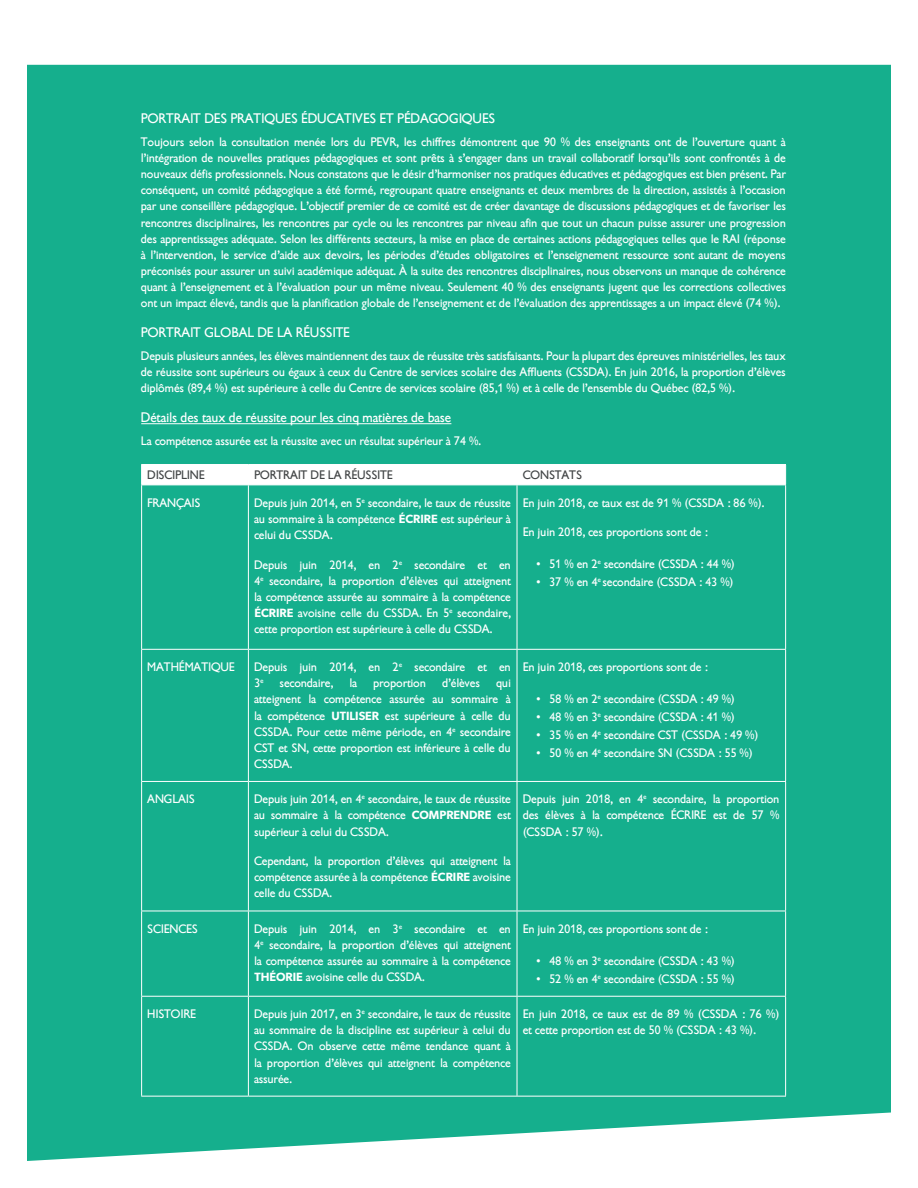
<style>
.page{position:relative;width:918px;height:1188px;background:#fff}
.page>*{position:absolute;margin:0;border:0;box-sizing:border-box;transform-origin:0 0}
.t1{font:13.5px "Gibson";color:#fff}
.t2{font:12px/16.2px "Gibson";color:#fff;text-align:justify}
.t3{font:12px "Gibson";color:#424546}
.s1{font-weight:600}
</style>
<div class="page">
<div style="left:27px;top:65px;width:864px;height:1096px;background:#15af8d"></div>
<hr style="left:141px;top:423px;width:310px;height:1px;background:#fff">
<svg style="left:141px;top:464px;width:645px;height:21px"></svg>
<hr style="left:141px;top:485px;width:107px;height:1px;background:#fff">
<hr style="left:141px;top:485px;width:1px;height:164px;background:#fff">
<hr style="left:248px;top:485px;width:269px;height:1px;background:#fff">
<hr style="left:248px;top:485px;width:1px;height:164px;background:#fff">
<hr style="left:517px;top:485px;width:269px;height:1px;background:#fff">
<hr style="left:517px;top:485px;width:1px;height:164px;background:#fff">
<hr style="left:785px;top:485px;width:1px;height:164px;background:#fff">
<hr style="left:141px;top:649px;width:107px;height:1px;background:#fff">
<hr style="left:141px;top:650px;width:1px;height:131px;background:#fff">
<hr style="left:248px;top:649px;width:269px;height:1px;background:#fff">
<hr style="left:248px;top:650px;width:1px;height:131px;background:#fff">
<hr style="left:517px;top:649px;width:269px;height:1px;background:#fff">
<hr style="left:517px;top:650px;width:1px;height:131px;background:#fff">
<hr style="left:785px;top:650px;width:1px;height:131px;background:#fff">
<hr style="left:141px;top:781px;width:107px;height:1px;background:#fff">
<hr style="left:141px;top:782px;width:1px;height:129px;background:#fff">
<hr style="left:248px;top:781px;width:269px;height:1px;background:#fff">
<hr style="left:248px;top:782px;width:1px;height:129px;background:#fff">
<hr style="left:517px;top:781px;width:269px;height:1px;background:#fff">
<hr style="left:517px;top:782px;width:1px;height:129px;background:#fff">
<hr style="left:785px;top:782px;width:1px;height:129px;background:#fff">
<hr style="left:141px;top:911px;width:107px;height:1px;background:#fff">
<hr style="left:141px;top:911px;width:1px;height:85px;background:#fff">
<hr style="left:248px;top:911px;width:269px;height:1px;background:#fff">
<hr style="left:248px;top:911px;width:1px;height:85px;background:#fff">
<hr style="left:517px;top:911px;width:269px;height:1px;background:#fff">
<hr style="left:517px;top:911px;width:1px;height:85px;background:#fff">
<hr style="left:785px;top:911px;width:1px;height:85px;background:#fff">
<hr style="left:141px;top:996px;width:107px;height:1px;background:#fff">
<hr style="left:141px;top:997px;width:1px;height:99px;background:#fff">
<hr style="left:248px;top:996px;width:269px;height:1px;background:#fff">
<hr style="left:248px;top:997px;width:1px;height:99px;background:#fff">
<hr style="left:517px;top:996px;width:269px;height:1px;background:#fff">
<hr style="left:517px;top:997px;width:1px;height:99px;background:#fff">
<hr style="left:785px;top:997px;width:1px;height:99px;background:#fff">
<hr style="left:141px;top:1096px;width:107px;height:1px;background:#fff">
<hr style="left:248px;top:1096px;width:269px;height:1px;background:#fff">
<hr style="left:517px;top:1096px;width:269px;height:1px;background:#fff">
<p class="t1" style="left:141px;top:111px;width:356px">PORTRAIT DES PRATIQUES ÉDUCATIVES ET PÉDAGOGIQUES</p>
<p class="t2" style="left:141px;top:134px;width:646px">Toujours selon la consultation menée lors du PEVR, les chiffres démontrent que 90 % des enseignants ont de l’ouverture quant à l’intégration de nouvelles pratiques pédagogiques et sont prêts à s’engager dans un travail collaboratif lorsqu’ils sont confrontés à de nouveaux défis professionnels. Nous constatons que le désir d’harmoniser nos pratiques éducatives et pédagogiques est bien présent. Par conséquent, un comité pédagogique a été formé, regroupant quatre enseignants et deux membres de la direction, assistés à l’occasion par une conseillère pédagogique. L’objectif premier de ce comité est de créer davantage de discussions pédagogiques et de favoriser les rencontres disciplinaires, les rencontres par cycle ou les rencontres par niveau afin que tout un chacun puisse assurer une progression des apprentissages adéquate. Selon les différents secteurs, la mise en place de certaines actions pédagogiques telles que le RAI (réponse à l’intervention, le service d’aide aux devoirs, les périodes d’études obligatoires et l’enseignement ressource sont autant de moyens préconisés pour assurer un suivi académique adéquat. À la suite des rencontres disciplinaires, nous observons un manque de cohérence quant à l’enseignement et à l’évaluation pour un même niveau. Seulement 40 % des enseignants jugent que les corrections collectives ont un impact élevé, tandis que la planification globale de l’enseignement et de l’évaluation des apprentissages a un impact élevé (74 %).</p>
<p class="t1" style="left:141px;top:324px;width:210px">PORTRAIT GLOBAL DE LA RÉUSSITE</p>
<p class="t2" style="left:141px;top:348px;width:646px">Depuis plusieurs années, les élèves maintiennent des taux de réussite très satisfaisants. Pour la plupart des épreuves ministérielles, les taux de réussite sont supérieurs ou égaux à ceux du Centre de services scolaire des Affluents (CSSDA). En juin 2016, la proportion d’élèves diplômés (89,4 %) est supérieure à celle du Centre de services scolaire (85,1 %) et à celle de l’ensemble du Québec (82,5 %).</p>
<p class="t1" style="left:141px;top:409px;width:312px">Détails des taux de réussite pour les cinq matières de base</p>
<p class="t2" style="left:141px;top:433px;width:341px">La compétence assurée est la réussite avec un résultat supérieur à 74 %.</p>
<p class="t3" style="left:148px;top:468px;width:59px">DISCIPLINE</p>
<p class="t3" style="left:254px;top:468px;width:140px">PORTRAIT DE LA RÉUSSITE</p>
<p class="t3" style="left:523px;top:468px;width:61px">CONSTATS</p>
<p class="t2" style="left:148px;top:495px;width:54px">FRANÇAIS</p>
<p class="t2" style="left:254px;top:495px;width:258px">Depuis juin 2014, en 5<sup>e</sup> secondaire, le taux de réussite au sommaire à la compétence <span class="s1">ÉCRIRE</span> est supérieur à celui du CSSDA.</p>
<p class="t2" style="left:254px;top:557px;width:258px">Depuis juin 2014, en 2<sup>e</sup> secondaire et en 4<sup>e</sup> secondaire, la proportion d’élèves qui atteignent la compétence assurée au sommaire à la compétence <span class="s1">ÉCRIRE</span> avoisine celle du CSSDA. En 5<sup>e</sup> secondaire, cette proportion est supérieure à celle du CSSDA.</p>
<p class="t2" style="left:523px;top:495px;width:243px">En juin 2018, ce taux est de 91 % (CSSDA : 86 %).</p>
<p class="t2" style="left:523px;top:524px;width:187px">En juin 2018, ces proportions sont de :</p>
<p class="t2" style="left:537px;top:556px;width:200px">• 51 % en 2<sup>e</sup> secondaire (CSSDA : 44 %)</p>
<p class="t2" style="left:537px;top:574px;width:199px">• 37 % en 4<sup>e</sup> secondaire (CSSDA : 43 %)</p>
<p class="t2" style="left:148px;top:659px;width:89px">MATHÉMATIQUE</p>
<p class="t2" style="left:254px;top:659px;width:258px">Depuis juin 2014, en 2<sup>e</sup> secondaire et en<br>3<sup>e</sup></p>
<p class="t2" style="left:280px;top:675px;width:55px">secondaire,</p>
<p class="t2" style="left:350px;top:675px;width:9px">la</p>
<p class="t2" style="left:374px;top:675px;width:54px">proportion</p>
<p class="t2" style="left:443px;top:675px;width:39px">d’élèves</p>
<p class="t2" style="left:254px;top:675px;width:258px;text-indent:242px">qui atteignent la compétence assurée au sommaire à la compétence <span class="s1">UTILISER</span> est supérieure à celle du CSSDA. Pour cette même période, en 4<sup>e</sup> secondaire CST et SN, cette proportion est inférieure à celle du CSSDA.</p>
<p class="t2" style="left:148px;top:791px;width:49px">ANGLAIS</p>
<p class="t2" style="left:254px;top:791px;width:258px">Depuis juin 2014, en 4<sup>e</sup> secondaire, le taux de réussite au sommaire à la compétence <span class="s1">COMPRENDRE</span> est supérieur à celui du CSSDA.</p>
<p class="t2" style="left:254px;top:853px;width:258px">Cependant, la proportion d’élèves qui atteignent la compétence assurée à la compétence <span class="s1">ÉCRIRE</span> avoisine celle du CSSDA.</p>
<p class="t2" style="left:523px;top:659px;width:187px">En juin 2018, ces proportions sont de :</p>
<p class="t2" style="left:537px;top:691px;width:200px">• 58 % en 2<sup>e</sup> secondaire (CSSDA : 49 %)</p>
<p class="t2" style="left:537px;top:709px;width:200px">• 48 % en 3<sup>e</sup> secondaire (CSSDA : 41 %)</p>
<p class="t2" style="left:537px;top:727px;width:224px">• 35 % en 4<sup>e</sup> secondaire CST (CSSDA : 49 %)</p>
<p class="t2" style="left:537px;top:745px;width:218px">• 50 % en 4<sup>e</sup> secondaire SN (CSSDA : 55 %)</p>
<p class="t2" style="left:523px;top:791px;width:258px">Depuis juin 2018, en 4<sup>e</sup> secondaire, la proportion des élèves à la compétence ÉCRIRE est de 57 % (CSSDA : 57 %).</p>
<p class="t2" style="left:148px;top:921px;width:52px">SCIENCES</p>
<p class="t2" style="left:254px;top:921px;width:258px">Depuis juin 2014, en 3<sup>e</sup> secondaire et en 4<sup>e</sup> secondaire, la proportion d’élèves qui atteignent la compétence assurée au sommaire à la compétence <span class="s1">THÉORIE</span> avoisine celle du CSSDA.</p>
<p class="t2" style="left:523px;top:921px;width:187px">En juin 2018, ces proportions sont de :</p>
<p class="t2" style="left:537px;top:952px;width:200px">• 48 % en 3<sup>e</sup> secondaire (CSSDA : 43 %)</p>
<p class="t2" style="left:537px;top:971px;width:200px">• 52 % en 4<sup>e</sup> secondaire (CSSDA : 55 %)</p>
<p class="t2" style="left:148px;top:1006px;width:50px">HISTOIRE</p>
<p class="t2" style="left:254px;top:1006px;width:258px">Depuis juin 2017, en 3<sup>e</sup> secondaire, le taux de réussite au sommaire de la discipline est supérieur à celui du CSSDA. On observe cette même tendance quant à la proportion d’élèves qui atteignent la compétence assurée.</p>
<p class="t2" style="left:523px;top:1006px;width:258px">En juin 2018, ce taux est de 89 % (CSSDA : 76 %) et cette proportion est de 50 % (CSSDA : 43 %).</p>
</div>
